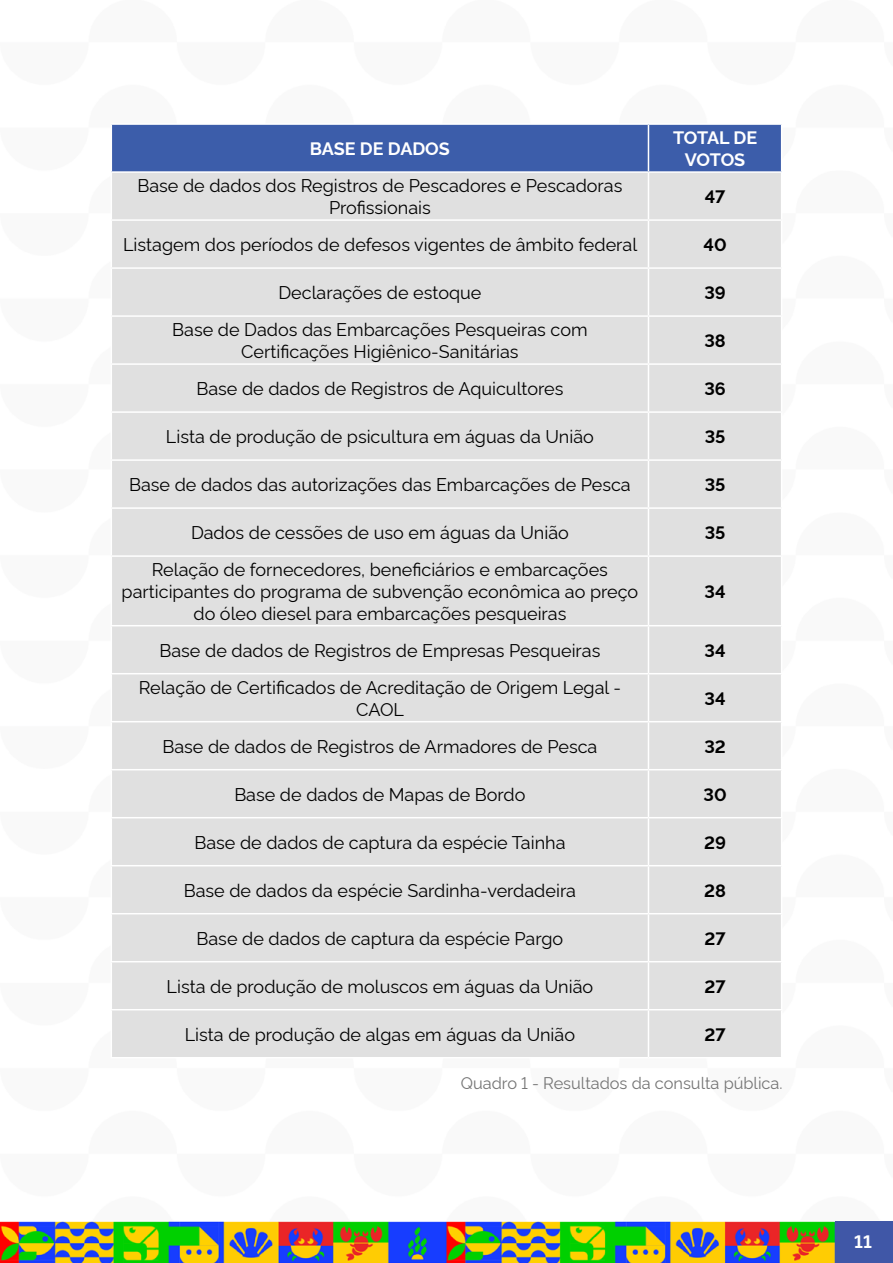
<style>
.page{position:relative;width:893px;height:1263px;background:#fff}
.page>*{position:absolute;margin:0;border:0;box-sizing:border-box;transform-origin:0 0}
.t1{font:18px/21.6px "Rawline";color:#000;text-align:center}
.t2{font:700 18px "Rawline";color:#000}
.t3{font:700 18px/21.6px "Rawline";letter-spacing:-.005em;color:#fff;text-align:center}
.t4{font:16.5px "Rawline";color:#757575}
</style>
<div class="page">
<img style="left:0;top:1221px;width:836px;height:42px">
<div style="left:836px;top:1221px;width:57px;height:42px;background:#4057a7"></div>
<div style="left:112px;top:125px;width:669px;height:46px;background:#3c5daa"></div>
<div style="left:112px;top:173px;width:669px;height:884px;background:#e0e0e0"></div>
<hr style="left:648px;top:125px;width:1px;height:46px;background:#fff">
<hr style="left:648px;top:173px;width:1px;height:46px;background:#fff">
<hr style="left:111px;top:219px;width:537px;height:2px;background:#fff">
<hr style="left:648px;top:219px;width:134px;height:2px;background:#fff">
<hr style="left:648px;top:221px;width:1px;height:46px;background:#fff">
<hr style="left:111px;top:267px;width:537px;height:2px;background:#fff">
<hr style="left:648px;top:267px;width:134px;height:2px;background:#fff">
<hr style="left:648px;top:269px;width:1px;height:46px;background:#fff">
<hr style="left:111px;top:315px;width:537px;height:2px;background:#fff">
<hr style="left:648px;top:315px;width:134px;height:2px;background:#fff">
<hr style="left:648px;top:317px;width:1px;height:46px;background:#fff">
<hr style="left:111px;top:363px;width:537px;height:2px;background:#fff">
<hr style="left:648px;top:363px;width:134px;height:2px;background:#fff">
<hr style="left:648px;top:365px;width:1px;height:46px;background:#fff">
<hr style="left:111px;top:411px;width:537px;height:2px;background:#fff">
<hr style="left:648px;top:411px;width:134px;height:2px;background:#fff">
<hr style="left:648px;top:413px;width:1px;height:46px;background:#fff">
<hr style="left:111px;top:459px;width:537px;height:2px;background:#fff">
<hr style="left:648px;top:459px;width:134px;height:2px;background:#fff">
<hr style="left:648px;top:461px;width:1px;height:46px;background:#fff">
<hr style="left:111px;top:507px;width:537px;height:2px;background:#fff">
<hr style="left:648px;top:507px;width:134px;height:2px;background:#fff">
<hr style="left:648px;top:509px;width:1px;height:46px;background:#fff">
<hr style="left:111px;top:555px;width:537px;height:2px;background:#fff">
<hr style="left:648px;top:555px;width:134px;height:2px;background:#fff">
<hr style="left:648px;top:557px;width:1px;height:68px;background:#fff">
<hr style="left:111px;top:625px;width:537px;height:1px;background:#fff">
<hr style="left:648px;top:625px;width:134px;height:1px;background:#fff">
<hr style="left:648px;top:626px;width:1px;height:47px;background:#fff">
<hr style="left:111px;top:673px;width:537px;height:1px;background:#fff">
<hr style="left:648px;top:673px;width:134px;height:1px;background:#fff">
<hr style="left:648px;top:674px;width:1px;height:47px;background:#fff">
<hr style="left:111px;top:721px;width:537px;height:1px;background:#fff">
<hr style="left:648px;top:721px;width:134px;height:1px;background:#fff">
<hr style="left:648px;top:722px;width:1px;height:47px;background:#fff">
<hr style="left:111px;top:769px;width:537px;height:1px;background:#fff">
<hr style="left:648px;top:769px;width:134px;height:1px;background:#fff">
<hr style="left:648px;top:770px;width:1px;height:47px;background:#fff">
<hr style="left:111px;top:817px;width:537px;height:1px;background:#fff">
<hr style="left:648px;top:817px;width:134px;height:1px;background:#fff">
<hr style="left:648px;top:818px;width:1px;height:47px;background:#fff">
<hr style="left:111px;top:865px;width:537px;height:1px;background:#fff">
<hr style="left:648px;top:865px;width:134px;height:1px;background:#fff">
<hr style="left:648px;top:866px;width:1px;height:47px;background:#fff">
<hr style="left:111px;top:913px;width:537px;height:1px;background:#fff">
<hr style="left:648px;top:913px;width:134px;height:1px;background:#fff">
<hr style="left:648px;top:914px;width:1px;height:47px;background:#fff">
<hr style="left:111px;top:961px;width:537px;height:1px;background:#fff">
<hr style="left:648px;top:961px;width:134px;height:1px;background:#fff">
<hr style="left:648px;top:962px;width:1px;height:47px;background:#fff">
<hr style="left:111px;top:1009px;width:537px;height:1px;background:#fff">
<hr style="left:648px;top:1009px;width:134px;height:1px;background:#fff">
<hr style="left:648px;top:1010px;width:1px;height:47px;background:#fff">
<p class="t3" style="left:310px;top:136px;width:142px">BASE DE DADOS</p>
<p class="t3" style="left:673px;top:126px;width:86px">TOTAL DE<br>VOTOS</p>
<p class="t1" style="left:137px;top:173px;width:486px">Base de dados dos Registros de Pescadores e Pescadoras<br>Profissionais</p>
<p class="t2" style="left:705px;top:183px;width:22px">47</p>
<p class="t1" style="left:123px;top:232px;width:516px">Listagem dos períodos de defesos vigentes de âmbito federal</p>
<p class="t2" style="left:703px;top:231px;width:25px">40</p>
<p class="t1" style="left:278px;top:280px;width:204px">Declarações de estoque</p>
<p class="t2" style="left:704px;top:279px;width:23px">39</p>
<p class="t1" style="left:172px;top:317px;width:417px">Base de Dados das Embarcações Pesqueiras com<br>Certificações Higiênico-Sanitárias</p>
<p class="t2" style="left:704px;top:327px;width:23px">38</p>
<p class="t1" style="left:196px;top:376px;width:368px">Base de dados de Registros de Aquicultores</p>
<p class="t2" style="left:704px;top:375px;width:23px">36</p>
<p class="t1" style="left:166px;top:424px;width:429px">Lista de produção de psicultura em águas da União</p>
<p class="t2" style="left:705px;top:423px;width:22px">35</p>
<p class="t1" style="left:129px;top:472px;width:503px">Base de dados das autorizações das Embarcações de Pesca</p>
<p class="t2" style="left:705px;top:471px;width:22px">35</p>
<p class="t1" style="left:191px;top:520px;width:379px">Dados de cessões de uso em águas da União</p>
<p class="t2" style="left:705px;top:519px;width:22px">35</p>
<p class="t1" style="left:122px;top:557px;width:518px">Relação de fornecedores, beneficiários e embarcações participantes do programa de subvenção econômica ao preço do óleo diesel para embarcações pesqueiras</p>
<p class="t2" style="left:705px;top:578px;width:23px">34</p>
<p class="t1" style="left:159px;top:638px;width:442px">Base de dados de Registros de Empresas Pesqueiras</p>
<p class="t2" style="left:705px;top:636px;width:23px">34</p>
<p class="t1" style="left:139px;top:675px;width:484px">Relação de Certificados de Acreditação de Origem Legal -<br>CAOL</p>
<p class="t2" style="left:705px;top:684px;width:23px">34</p>
<p class="t1" style="left:162px;top:734px;width:436px">Base de dados de Registros de Armadores de Pesca</p>
<p class="t2" style="left:704px;top:732px;width:23px">32</p>
<p class="t1" style="left:234px;top:782px;width:293px">Base de dados de Mapas de Bordo</p>
<p class="t2" style="left:703px;top:780px;width:25px">30</p>
<p class="t1" style="left:194px;top:830px;width:373px">Base de dados de captura da espécie Tainha</p>
<p class="t2" style="left:704px;top:828px;width:23px">29</p>
<p class="t1" style="left:184px;top:878px;width:394px">Base de dados da espécie Sardinha-verdadeira</p>
<p class="t2" style="left:704px;top:876px;width:23px">28</p>
<p class="t1" style="left:197px;top:926px;width:368px">Base de dados de captura da espécie Pargo</p>
<p class="t2" style="left:705px;top:924px;width:23px">27</p>
<p class="t1" style="left:167px;top:974px;width:428px">Lista de produção de moluscos em águas da União</p>
<p class="t2" style="left:705px;top:972px;width:23px">27</p>
<p class="t1" style="left:185px;top:1022px;width:392px">Lista de produção de algas em águas da União</p>
<p class="t2" style="left:705px;top:1020px;width:23px">27</p>
<p class="t4" style="left:461px;top:1070px;width:323px">Quadro 1 - Resultados da consulta pública.</p>
<p class="t3" style="left:854px;top:1229px;width:19px">11</p>
</div>
